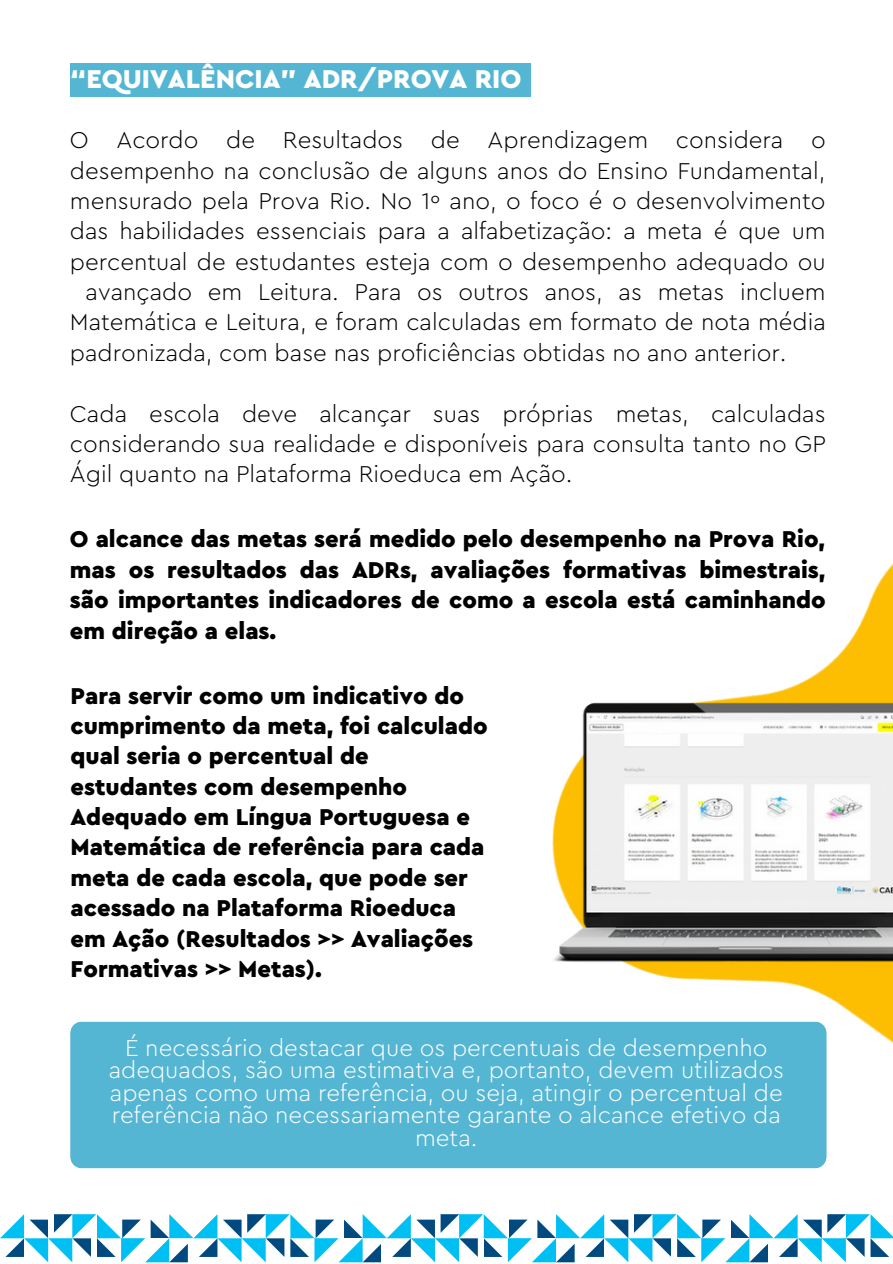
<style>
.page{position:relative;width:893px;height:1264px;background:#fff}
.page>*{position:absolute;margin:0;border:0;box-sizing:border-box;transform-origin:0 0}
.t1{font:900 27px "Cera Pro";color:#fff}
.t2{font:300 24px/30.3px "Cera Pro";color:#000;text-align:justify}
.t3{font:900 24px/30.3px "Cera Pro";color:#000;text-align:justify}
.t4{font:300 24px/22.5px "Cera Pro";color:#fff;text-align:center}
</style>
<div class="page">
<div style="left:70px;top:63px;width:460px;height:34px;background:#54b6d3"></div>
<img style="left:424px;top:564px;width:468px;height:605px">
<div style="left:70px;top:1021px;width:756px;height:146px;background:#54b6d3"></div>
<img style="left:531px;top:683px;width:361px;height:289px">
<svg style="left:0;top:1214px;width:892px;height:48px"></svg>
<p class="t1" style="left:70px;top:67px;width:452px">“EQUIVALÊNCIA” ADR/PROVA RIO</p>
<p class="t2" style="left:70px;top:126px;width:757px">O Acordo de Resultados de Aprendizagem considera o</p>
<p class="t2" style="left:70px;top:156px;width:757px">desempenho na conclusão de alguns anos do Ensino Fundamental,</p>
<p class="t2" style="left:70px;top:186px;width:757px">mensurado pela Prova Rio. No 1º ano, o foco é o desenvolvimento</p>
<p class="t2" style="left:70px;top:217px;width:757px">das habilidades essenciais para a alfabetização: a meta é que um</p>
<p class="t2" style="left:70px;top:247px;width:757px">percentual de estudantes esteja com o desempenho adequado ou</p>
<p class="t2" style="left:86px;top:277px;width:741px">avançado em Leitura. Para os outros anos, as metas incluem</p>
<p class="t2" style="left:70px;top:308px;width:757px">Matemática e Leitura, e foram calculadas em formato de nota média</p>
<p class="t2" style="left:70px;top:338px;width:718px">padronizada, com base nas proficiências obtidas no ano anterior.</p>
<p class="t2" style="left:70px;top:399px;width:757px">Cada escola deve alcançar suas próprias metas, calculadas considerando sua realidade e disponíveis para consulta tanto no GP Ágil quanto na Plataforma Rioeduca em Ação.</p>
<p class="t3" style="left:70px;top:525px;width:757px">O alcance das metas será medido pelo desempenho na Prova Rio, mas os resultados das ADRs, avaliações formativas bimestrais, são importantes indicadores de como a escola está caminhando em direção a elas.</p>
<p class="t3" style="left:70px;top:681px;width:418px;text-align:left">Para servir como um indicativo do cumprimento da meta, foi calculado qual seria o percentual de estudantes com desempenho<br>Adequado em Língua Portuguesa e<br>Matemática de referência para cada meta de cada escola, que pode ser acessado na Plataforma Rioeduca em Ação (Resultados &gt;&gt; Avaliações<br>Formativas &gt;&gt; Metas).</p>
<p class="t4" style="left:109px;top:1036px;width:676px">É necessário destacar que os percentuais de desempenho adequados, são uma estimativa e, portanto, devem utilizados apenas como uma referência, ou seja, atingir o percentual de referência não necessariamente garante o alcance efetivo da meta.</p>
</div>
